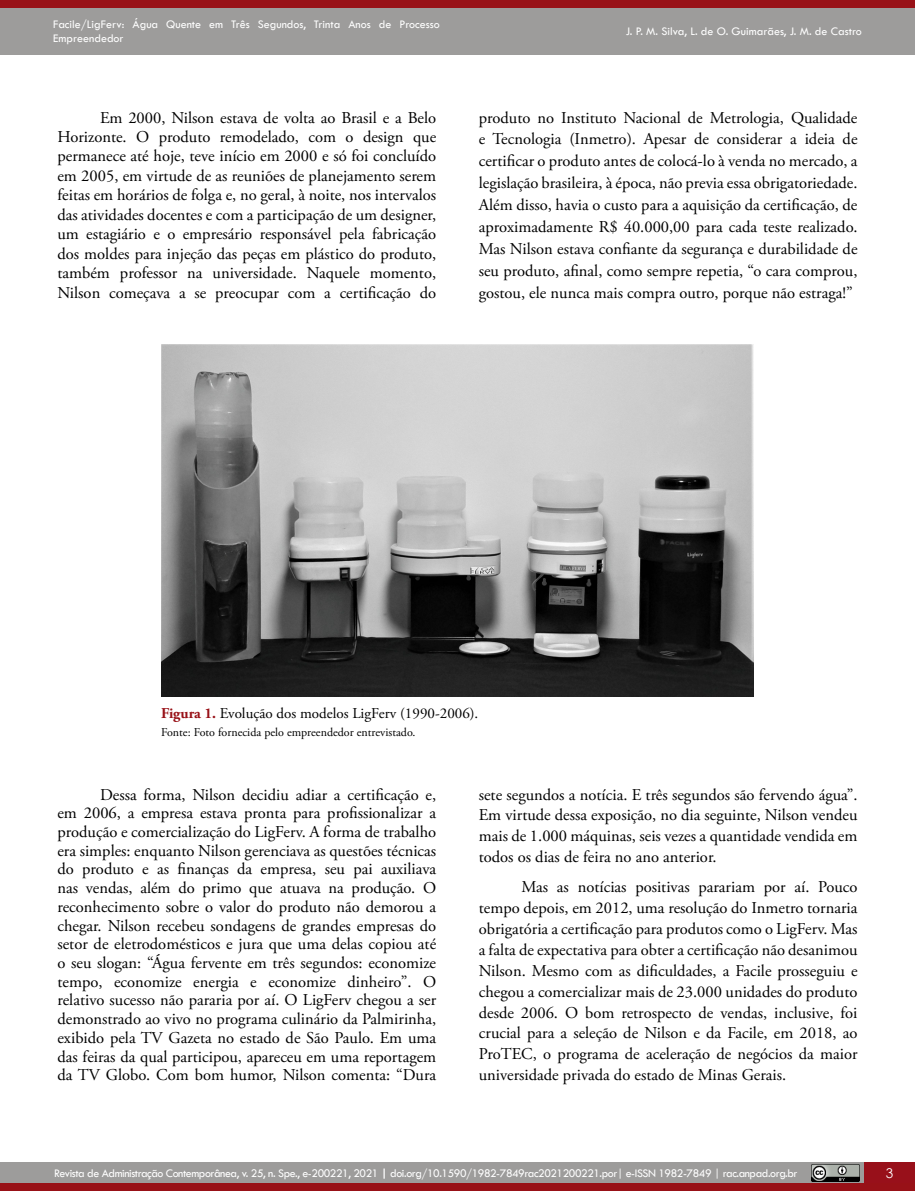
<style>
.page{position:relative;width:915px;height:1191px;background:#fff}
.page>*{position:absolute;margin:0;border:0;box-sizing:border-box;transform-origin:0 0}
.t1{font:16.5px/18.8px "Adobe Garamond Pro";color:#000;text-align:justify}
.t2{font:15px "Adobe Garamond Pro";color:#000}
.t3{font:13.5px "Century Gothic";color:#fff}
.t4{font:12px "Tw Cen";letter-spacing:-.035em;color:#fff}
.t5{font:12px/14.4px "Tw Cen";color:#fff}
.t6{font:12px "Adobe Garamond Pro";color:#000}
.s1{font-weight:700;color:#981117}
.s2{font-weight:700}
</style>
<div class="page">
<div style="left:863px;top:1162px;width:51px;height:21px;background:#98101a"></div>
<div style="left:0;top:0;width:914px;height:54px;background:#9d9c9b"></div>
<div style="left:0;top:0;width:914px;height:7px;background:#981117"></div>
<div style="left:0;top:1162px;width:863px;height:21px;background:#9d9c9b"></div>
<div style="left:0;top:1183px;width:914px;height:8px;background:#981117"></div>
<img style="left:811px;top:1164px;width:48px;height:17px">
<img style="left:161px;top:345px;width:592px;height:351px">
<p class="t5" style="left:53px;top:17px;width:388px">Facile/LigFerv: Água Quente em Três Segundos, Trinta Anos de Processo<br>Empreendedor</p>
<p class="t5" style="left:625px;top:24px;width:237px">J. P. M. Silva, L. de O. Guimarães, J. M. de Castro</p>
<p class="t1" style="left:57px;top:108px;width:380px;line-height:19.5px;text-indent:43px">Em 2000, Nilson estava de volta ao Brasil e a Belo Horizonte. O produto remodelado, com o design que permanece até hoje, teve início em 2000 e só foi concluído em 2005, em virtude de as reuniões de planejamento serem feitas em horários de folga e, no geral, à noite, nos intervalos das atividades docentes e com a participação de um designer, um estagiário e o empresário responsável pela fabricação dos moldes para injeção das peças em plástico do produto, também professor na universidade. Naquele momento, Nilson começava a se preocupar com a certificação do</p>
<p class="t1" style="left:478px;top:107px;width:380px;line-height:21.9px">produto no Instituto Nacional de Metrologia, Qualidade e Tecnologia (Inmetro). Apesar de considerar a ideia de certificar o produto antes de colocá-lo à venda no mercado, a legislação brasileira, à época, não previa essa obrigatoriedade.<br>Além disso, havia o custo para a aquisição da certificação, de aproximadamente R$ 40.000,00 para cada teste realizado.<br>Mas Nilson estava confiante da segurança e durabilidade de seu produto, afinal, como sempre repetia, “o cara comprou, gostou, ele nunca mais compra outro, porque não estraga!”</p>
<p class="t2" style="left:161px;top:704px;width:318px"><span class="s1">Figura 1.</span> Evolução dos modelos LigFerv (1990-2006).</p>
<p class="t6" style="left:161px;top:725px;width:256px">Fonte: Foto fornecida pelo empreendedor entrevistado.</p>
<p class="t1" style="left:57px;top:785px;width:380px;text-indent:43px">Dessa forma, Nilson decidiu adiar a certificação e, em 2006, a empresa estava pronta para profissionalizar a produção e comercialização do LigFerv. A forma de trabalho era simples: enquanto Nilson gerenciava as questões técnicas do produto e as finanças da empresa, seu pai auxiliava nas vendas, além do primo que atuava na produção. O reconhecimento sobre o valor do produto não demorou a chegar. Nilson recebeu sondagens de grandes empresas do setor de eletrodomésticos e jura que uma delas copiou até o seu slogan: “Água fervente em três segundos: economize tempo, economize energia e economize dinheiro”. O relativo sucesso não pararia por aí. O LigFerv chegou a ser demonstrado ao vivo no programa culinário da Palmirinha, exibido pela TV Gazeta no estado de São Paulo. Em uma das feiras da qual participou, apareceu em uma reportagem da TV Globo. Com bom humor, Nilson comenta: “Dura</p>
<p class="t1" style="left:478px;top:784px;width:380px;line-height:21px">sete segundos a notícia. E três segundos são fervendo água”.<br>Em virtude dessa exposição, no dia seguinte, Nilson vendeu mais de 1.000 máquinas, seis vezes a quantidade vendida em todos os dias de feira no ano anterior.</p>
<p class="t1" style="left:478px;top:876px;width:380px;line-height:21px;text-indent:43px">Mas as notícias positivas parariam por aí. Pouco tempo depois, em 2012, uma resolução do Inmetro tornaria obrigatória a certificação para produtos como o LigFerv. Mas a falta de expectativa para obter a certificação não desanimou Nilson. Mesmo com as dificuldades, a Facile prosseguiu e chegou a comercializar mais de 23.000 unidades do produto desde 2006. O bom retrospecto de vendas, inclusive, foi crucial para a seleção de Nilson e da Facile, em 2018, ao ProTEC, o programa de aceleração de negócios da maior universidade privada do estado de Minas Gerais.</p>
<p class="t4" style="left:54px;top:1166px;width:744px">Revista de Administração Contemporânea, v. 25, n. Spe., e-200221, 2021 <span class="s2">|</span> doi.org/10.1590/1982-7849rac2021200221.por| e-ISSN 1982-7849 | rac.anpad.org.br</p>
<p class="t3" style="left:885px;top:1163px;width:9px">3</p>
</div>
